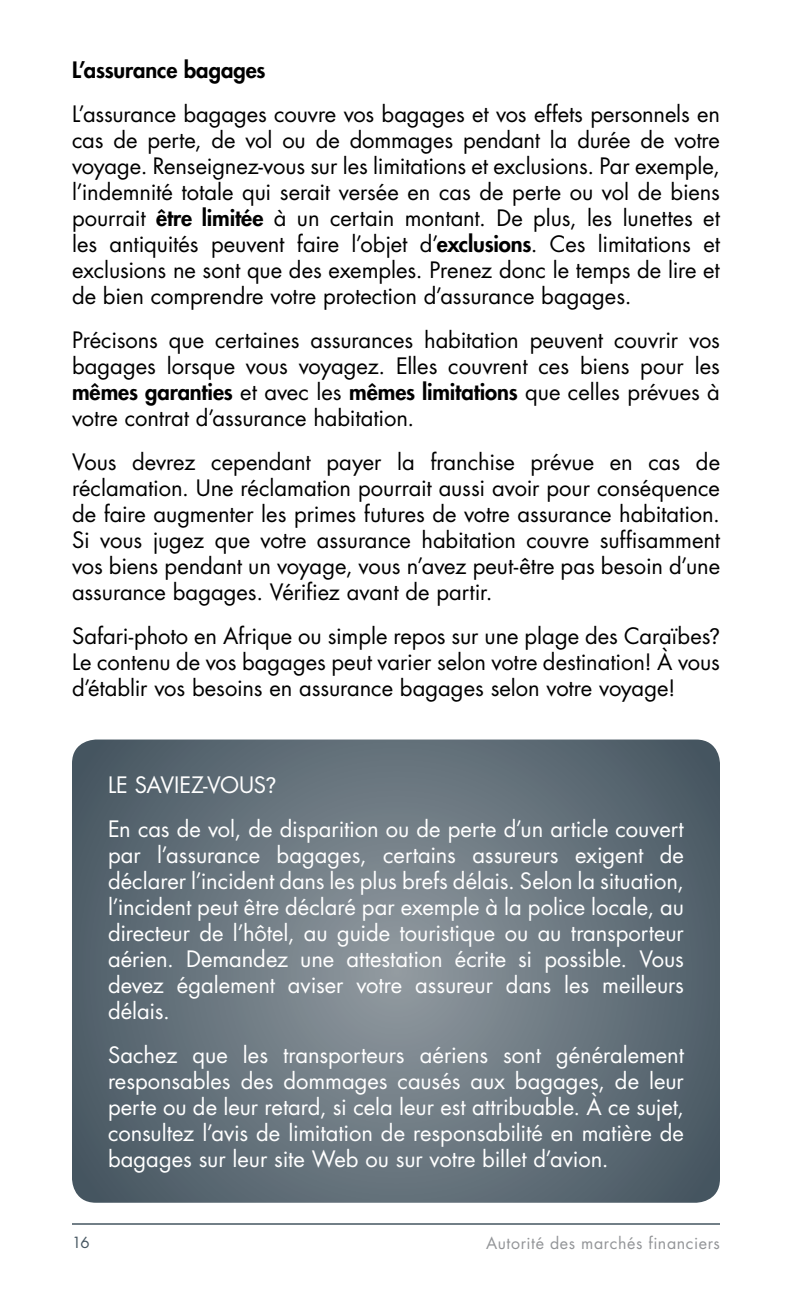
<style>
.page{position:relative;width:792px;height:1296px;background:#fff}
.page>*{position:absolute;margin:0;border:0;box-sizing:border-box;transform-origin:0 0}
.t1{font:22px/26px "Futura";letter-spacing:-.005em;color:#000;text-align:justify}
.t2{font:22px/26px "Futura";letter-spacing:-.005em;color:#fff;text-align:justify}
.t3{font:800 22px "Futura";letter-spacing:-.005em;color:#000}
.t4{font:16px "Futura";letter-spacing:.04em;color:#939598}
.t5{font:15px "Futura";color:#455560}
.s1{font-weight:800}
.s2{font-family:"Avenir"}
</style>
<div class="page">
<svg style="left:72px;top:740px;width:648px;height:463px;background:#66737c"></svg>
<hr style="left:72px;top:1223px;width:648px;height:2px;background:#455560">
<p class="t3" style="left:72px;top:55px;width:195px">L’assurance bagages</p>
<p class="t1" style="left:72px;top:100px;width:650px">L’assurance bagages couvre vos bagages et vos effets personnels en cas de perte, de vol ou de dommages pendant la durée de votre voyage. Renseignez-vous sur les limitations et exclusions. Par exemple, l’indemnité totale qui serait versée en cas de perte ou vol de biens pourrait <span class="s1">être limitée</span> à un certain montant. De plus, les lunettes et les antiquités peuvent faire l’objet d’<span class="s1">exclusions</span>. Ces limitations et exclusions ne sont que des exemples. Prenez donc le temps de lire et de bien comprendre votre protection d’assurance bagages.</p>
<p class="t1" style="left:72px;top:326px;width:649px">Précisons que certaines assurances habitation peuvent couvrir vos bagages lorsque vous voyagez. Elles couvrent ces biens pour les <span class="s1">mêmes garanties</span> et avec les <span class="s1">mêmes limitations</span> que celles prévues à votre contrat d’assurance habitation.</p>
<p class="t1" style="left:72px;top:448px;width:650px">Vous devrez cependant payer la franchise prévue en cas de réclamation. Une réclamation pourrait aussi avoir pour conséquence de faire augmenter les primes futures de votre assurance habitation.<br>Si vous jugez que votre assurance habitation couvre suffisamment vos biens pendant un voyage, vous n’avez peut-être pas besoin d’une assurance bagages. Vérifiez avant de partir.</p>
<p class="t1" style="left:72px;top:622px;width:650px">Safari-photo en Afrique ou simple repos sur une plage des Caraïbes<span class="s2">?<br></span>Le contenu de vos bagages peut varier selon votre destination! À vous d’établir vos besoins en assurance bagages selon votre voyage!</p>
<p class="t2" style="left:108px;top:771px;width:39px">Le savie</p>
<p class="t2" style="left:108px;top:762px;width:577px;line-height:44px;text-indent:83px">z-vous <span class="s2">?<br></span>En cas de vol, de disparition ou de perte d’un article couvert</p>
<p class="t2" style="left:108px;top:841px;width:578px">par l’assurance bagages, certains assureurs exigent de déclarer l’incident dans les plus brefs délais. Selon la situation, l’incident peut être déclaré par exemple à la police locale, au directeur de l’hôtel, au guide touristique ou au transporteur aérien. Demandez une attestation écrite si possible. Vous devez également aviser votre assureur dans les meilleurs délais.</p>
<p class="t2" style="left:108px;top:1041px;width:578px">Sachez que les transporteurs aériens sont généralement responsables des dommages causés aux bagages, de leur perte ou de leur retard, si cela leur est attribuable. À ce sujet, consultez l’avis de limitation de responsabilité en matière de bagages sur leur site Web ou sur votre billet d’avion.</p>
<p class="t5" style="left:72px;top:1232px;width:19px">16</p>
<p class="t4" style="left:486px;top:1232px;width:235px">Autorité des marchés financiers</p>
</div>
